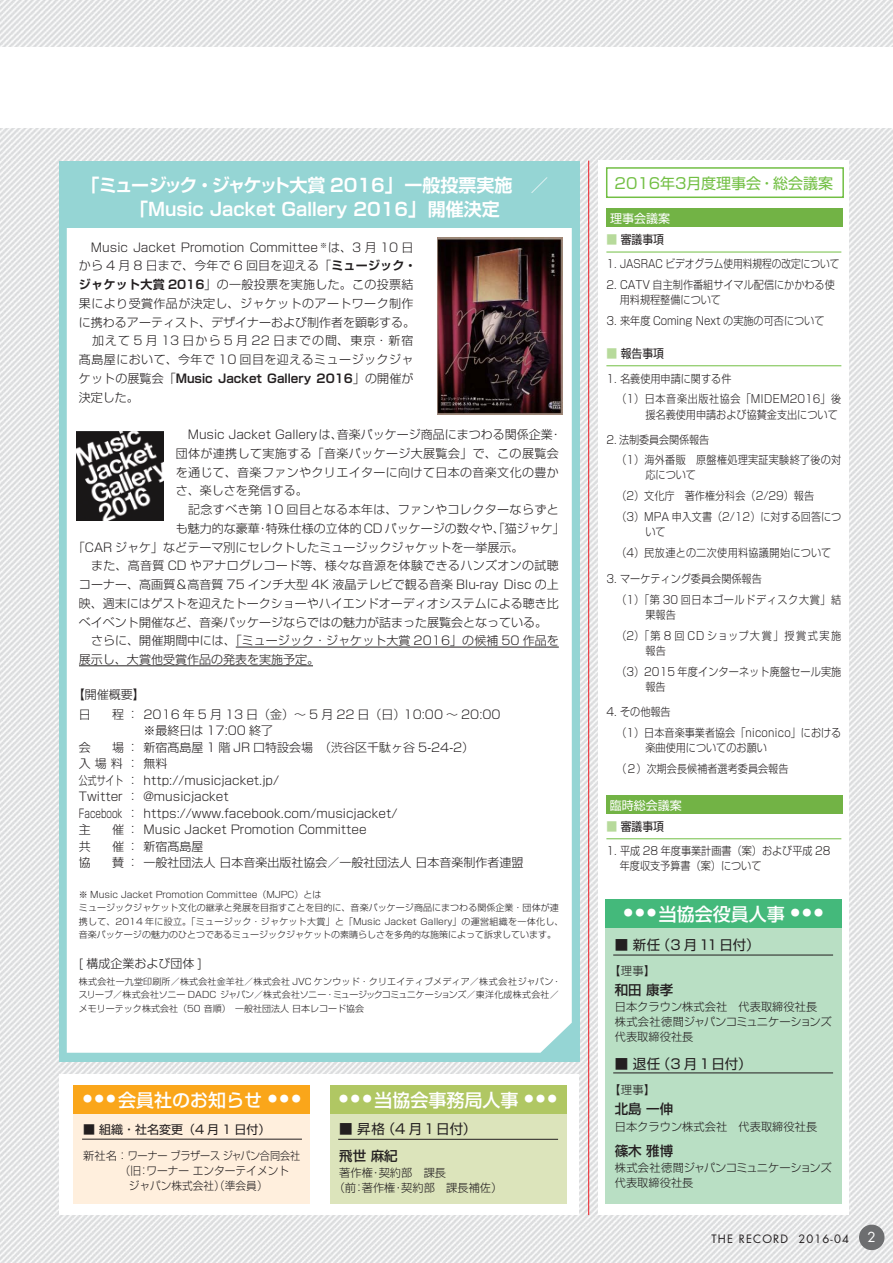
<style>
.page{position:relative;width:893px;height:1263px;background:#fff}
.page>*{position:absolute;margin:0;border:0;box-sizing:border-box;transform-origin:0 0}
.t1{font:18px/24px "Shin Go Pr 6 De Bold 90 pv RKSJ H";color:#fff;text-align:center}
.t2{font:18px "Shin Go Pr 6 Medium 90 pv RKSJ H";color:#fff}
.t3{font:15px "Shin Go Pr 6 Regular 90 pv RKSJ H";color:#72bf44}
.t4{font:13.5px "Shin Go Pr 6 Regular 90 pv RKSJ H";letter-spacing:.05em;color:#231f20}
.t5{font:13.5px "Shin Go Pr 6 Medium 90 pv RKSJ H";color:#231f20}
.t6{font:13.5px "Futura";color:#fff}
.t7{font:12px/16.5px "Shin Go Pr 6 Light 90 pv RKSJ H";color:#231f20}
.t8{font:12px/18.8px "Shin Go Pr 6 Light 90 pv RKSJ H";letter-spacing:.03em;color:#231f20}
.t9{font:12px "Shin Go Pr 6 Light 90 pv RKSJ H";letter-spacing:.035em;color:#231f20}
.t10{font:12px "Shin Go Pr 6 Light 90 pv RKSJ H";letter-spacing:.025em;color:#231f20}
.t11{font:12px "Shin Go Pr 6 De Bold 90 pv RKSJ H";color:#231f20}
.t12{font:12px "Shin Go Pr 6 Regular 90 pv RKSJ H";color:#231f20}
.t13{font:12px "Shin Go Pr 6 Regular 90 pv RKSJ H";color:#231f20;scale:.9 1}
.t14{font:12px "Shin Go Pr 6 Regular 90 pv RKSJ H";color:#fff}
.t15{font:11.25px/21px "Shin Go Pr 6 Light 90 pv RKSJ H";color:#231f20;scale:.9 1}
.t16{font:11.25px/15px "Shin Go Pr 6 Light 90 pv RKSJ H";color:#231f20}
.t17{font:11.25px/20.4px "Shin Go Pr 6 Light 90 pv RKSJ H";letter-spacing:.025em;color:#231f20;scale:.9 1}
.t18{font:11.25px "Shin Go Pr 6 Light 90 pv RKSJ H";color:#231f20;scale:.95 1}
.t19{font:11.25px/21px "Shin Go Pr 6 Light 90 pv RKSJ H";letter-spacing:.1em;color:#231f20;scale:.9 1}
.t20{font:11.25px "Shin Go Pr 6 Light 90 pv RKSJ H";letter-spacing:-.02em;color:#231f20}
.t21{font:11.25px "Futura";letter-spacing:.1em;color:#231f20}
.t22{font:9px/13.5px "Shin Go Pr 6 Light 90 pv RKSJ H";color:#231f20}
.s1{font-family:"Shin Go Pr 6 De Bold 90 pv RKSJ H"}
.s2{font-family:"Shin Go Pr 6 Light 90 pv RKSJ H"}
.s3{color:#b7da9b}
</style>
<div class="page">
<img style="left:0;top:0;width:893px;height:1263px">
<div style="left:0;top:47px;width:893px;height:81px;background:#fff"></div>
<div style="left:598px;top:161px;width:251px;height:1054px;background:#fff"></div>
<div style="left:59px;top:1075px;width:520px;height:140px;background:#fff"></div>
<hr style="left:588px;top:161px;width:1px;height:1054px;background:#ed1c24">
<div style="left:859px;top:1225px;width:25px;height:25px;background:#6d6e70;border-radius:50%"></div>
<div style="left:606px;top:167px;width:238px;height:31px;border:2px solid #72bf44"></div>
<div style="left:59px;top:161px;width:521px;height:900px;background:#95d5d4"></div>
<div style="left:67px;top:228px;width:505px;height:825px;background:#fff"></div>
<hr style="left:236px;top:647px;width:323px;height:1px;background:#231f20">
<hr style="left:79px;top:666px;width:234px;height:1px;background:#231f20">
<img style="left:437px;top:237px;width:125px;height:178px">
<img style="left:76px;top:432px;width:87px;height:89px">
<div style="left:605px;top:906px;width:237px;height:298px;background:#b9dfc4"></div>
<div style="left:605px;top:899px;width:237px;height:29px;background:#44b97b"></div>
<hr style="left:613px;top:955px;width:220px;height:1px;background:#231f20">
<hr style="left:613px;top:1073px;width:220px;height:1px;background:#231f20">
<div style="left:73px;top:1100px;width:237px;height:104px;background:#ffefdd"></div>
<div style="left:73px;top:1085px;width:237px;height:29px;background:#faa61a"></div>
<hr style="left:82px;top:1139px;width:220px;height:1px;background:#231f20">
<div style="left:329px;top:1100px;width:237px;height:104px;background:#dce4bb"></div>
<div style="left:329px;top:1085px;width:237px;height:29px;background:#b0c763"></div>
<hr style="left:338px;top:1139px;width:220px;height:1px;background:#231f20">
<div style="left:606px;top:208px;width:237px;height:19px;background:#72b345"></div>
<div style="left:606px;top:795px;width:237px;height:19px;background:#72b345"></div>
<hr style="left:606px;top:252px;width:235px;height:1px;background:#72bf44">
<hr style="left:606px;top:365px;width:235px;height:1px;background:#72bf44">
<hr style="left:606px;top:838px;width:235px;height:1px;background:#72bf44">
<h1 class="t1" style="left:82px;top:176px;width:468px">「ミュージック・ジャケット大賞 2016」一般投票実施　／「Music Jacket Gallery 2016」開催決定</h1>
<p class="t8" style="left:79px;top:239px;width:339px">　Music Jacket Promotion Committee <sup>※</sup> は、3 月 10 日から 4 月 8 日まで、今年で 6 回目を迎える「<span class="s1">ミュージック・ジャケット大賞 2016</span>」の一般投票を実施した。この投票結果により受賞作品が決定し、ジャケットのアートワーク制作に携わるアーティスト、デザイナーおよび制作者を顕彰する。　加えて 5 月 13 日から 5 月 22 日までの間、東京・新宿髙島屋において、今年で 10 回目を迎えるミュージックジャ</p>
<p class="t11" style="left:79px;top:374px;width:336px"><span class="s2">ケットの展覧会「</span>Music Jacket Gallery 2016<span class="s2">」の開催が</span></p>
<p class="t7" style="left:79px;top:390px;width:61px">決定した。</p>
<p class="t7" style="left:176px;top:428px;width:388px">　Music Jacket Galleryは、音楽パッケージ商品にまつわる関係企業・</p>
<p class="t9" style="left:176px;top:449px;width:385px">団体が連携して実施する「音楽パッケージ大展覧会」で、この展覧会</p>
<p class="t8" style="left:176px;top:464px;width:385px">を通じて、音楽ファンやクリエイターに向けて日本の音楽文化の豊か</p>
<p class="t7" style="left:176px;top:484px;width:133px">さ、楽しさを発信する。</p>
<p class="t9" style="left:176px;top:505px;width:385px">　記念すべき第 10 回目となる本年は、ファンやコレクターならずと</p>
<p class="t7" style="left:176px;top:522px;width:391px">も魅力的な豪華・特殊仕様の立体的 CD パッケージの数々や、「猫ジャケ」</p>
<p class="t7" style="left:73px;top:540px;width:452px">「CAR ジャケ」などテーマ別にセレクトしたミュージックジャケットを一挙展示。</p>
<p class="t10" style="left:79px;top:561px;width:481px">　また、高音質 CD やアナログレコード等、様々な音源を体験できるハンズオンの試聴</p>
<p class="t7" style="left:79px;top:578px;width:481px">コーナー、高画質＆高音質 75 インチ大型 4K 液晶テレビで観る音楽 Blu-ray Disc の上</p>
<p class="t7" style="left:79px;top:597px;width:481px">映、週末にはゲストを迎えたトークショーやハイエンドオーディオシステムによる聴き比</p>
<p class="t7" style="left:79px;top:615px;width:469px">べイベント開催など、音楽パッケージならではの魅力が詰まった展覧会となっている。</p>
<p class="t7" style="left:79px;top:634px;width:481px">　さらに、開催期間中には、「ミュージック・ジャケット大賞 2016」の候補 50 作品を</p>
<p class="t7" style="left:79px;top:653px;width:241px">展示し、大賞他受賞作品の発表を実施予定。</p>
<p class="t7" style="left:79px;top:687px;width:435px;line-height:19.5px;text-indent:-6px">【開催概要】<br>日　　程 ： 2016 年 5 月 13 日（金）～ 5 月 22 日（日）10:00 ～ 20:00　</p>
<p class="t7" style="left:79px;top:724px;width:446px;text-indent:64px">※最終日は 17:00 終了<br>会　　場 ： 新宿髙島屋 1 階 JR 口特設会場　（渋谷区千駄ヶ谷 5-24-2）<br>入 場 料 ： 無料<br>公式サイト ： http://musicjacket.jp/<br>Twitter ： @musicjacket<br>Facebook ： https://www.facebook.com/musicjacket/<br>主　　催 ： Music Jacket Promotion Committee<br>共　　催 ： 新宿髙島屋<br>協　　賛 ： 一般社団法人 日本音楽出版社協会／一般社団法人 日本音楽制作者連盟</p>
<p class="t22" style="left:79px;top:889px;width:486px">※ Music Jacket Promotion Committee（MJPC）とは<br>ミュージックジャケット文化の継承と発展を目指すことを目的に、音楽パッケージ商品にまつわる関係企業・団体が連携して、2014 年に設立。「ミュージック・ジャケット大賞」と「Music Jacket Gallery」の運営組織を一体化し、音楽パッケージの魅力のひとつであるミュージックジャケットの素晴らしさを多角的な施策によって訴求しています。</p>
<p class="t7" style="left:79px;top:957px;width:136px">[ 構成企業および団体 ]　</p>
<p class="t22" style="left:79px;top:976px;width:484px">株式会社一九堂印刷所／株式会社金羊社／株式会社 JVC ケンウッド・クリエイティブメディア／株式会社ジャパン・スリーブ／株式会社ソニー DADC ジャパン／株式会社ソニー・ミュージックコミュニケーションズ／東洋化成株式会社／メモリーテック株式会社（50 音順）　一般社団法人 日本レコード協会</p>
<h1 class="t2" style="left:83px;top:1093px;width:219px"><sup>●</sup> <sup>●</sup> <sup>●</sup> 会員社のお知らせ <sup>●</sup> <sup>●</sup> <sup>●</sup></h1>
<p class="t12" style="left:83px;top:1125px;width:189px">■ 組織・社名変更（4 月 1 日付）</p>
<p class="t20" style="left:83px;top:1152px;width:219px">新社名：ワーナー ブラザース ジャパン合同会社</p>
<p class="t18" style="left:120px;top:1167px;width:180px">（旧：ワーナー エンターテイメント</p>
<p class="t18" style="left:129px;top:1182px;width:148px">ジャパン株式会社）（準会員）</p>
<h1 class="t2" style="left:339px;top:1093px;width:219px"><sup>●</sup> <sup>●</sup> <sup>●</sup> 当協会事務局人事 <sup>●</sup> <sup>●</sup> <sup>●</sup></h1>
<p class="t4" style="left:339px;top:1124px;width:139px">■ 昇格（4 月1日付）</p>
<p class="t5" style="left:339px;top:1151px;width:60px">飛世 麻紀</p>
<p class="t16" style="left:334px;top:1167px;width:170px;text-indent:6px">著作権・契約部　課長<br>（前：著作権・契約部　課長補佐）</p>
<p class="t3" style="left:615px;top:177px;width:220px">2016年3月度理事会・総会議案</p>
<p class="t14" style="left:610px;top:214px;width:61px">理事会議案</p>
<p class="t13" style="left:606px;top:235px;width:65px"><span class="s3">■</span> 審議事項</p>
<p class="t15" style="left:606px;top:255px;width:260px">1. JASRAC ビデオグラム使用料規程の改定について</p>
<p class="t15" style="left:620px;top:279px;width:240px;line-height:15px;text-indent:-13px">2. CATV 自主制作番組サイマル配信にかかわる使用料規程整備について</p>
<p class="t15" style="left:606px;top:312px;width:244px">3. 来年度 Coming Next の実施の可否について</p>
<p class="t13" style="left:606px;top:349px;width:65px"><span class="s3">■</span> 報告事項</p>
<p class="t15" style="left:616px;top:370px;width:251px;line-height:20.4px;text-indent:-10px">1. 名義使用申請に関する件<br>（1）日本音楽出版社協会「MIDEM2016」後</p>
<p class="t15" style="left:645px;top:406px;width:215px">援名義使用申請および協賛金支出について</p>
<p class="t17" style="left:616px;top:431px;width:251px;text-indent:-10px">2. 法制委員会関係報告<br>（1）海外番販　原盤権処理実証実験終了後の対</p>
<p class="t15" style="left:616px;top:466px;width:251px;text-indent:29px">応について<br>（2）文化庁　著作権分科会（2/29）報告<br>（3）MPA 申入文書（2/12）に対する回答につ</p>
<p class="t17" style="left:616px;top:523px;width:240px;line-height:21px;text-indent:29px">いて<br>（4）民放連との二次使用料協議開始について</p>
<p class="t15" style="left:616px;top:569px;width:251px;text-indent:-10px">3. マーケティング委員会関係報告<br>（1）「第 30 回日本ゴールドディスク大賞」結</p>
<p class="t19" style="left:616px;top:605px;width:251px;text-indent:29px">果報告<br>（2）「第 8 回 CD ショップ大賞」授賞式実施</p>
<p class="t15" style="left:616px;top:641px;width:251px;text-indent:29px">報告<br>（3）2015 年度インターネット廃盤セール実施</p>
<p class="t15" style="left:645px;top:677px;width:24px">報告</p>
<p class="t15" style="left:616px;top:703px;width:251px;text-indent:-10px">4. その他報告<br>（1）日本音楽事業者協会「niconico」における</p>
<p class="t15" style="left:616px;top:739px;width:193px;text-indent:29px">楽曲使用についてのお願い<br>（２）次期会長候補者選考委員会報告</p>
<p class="t14" style="left:610px;top:801px;width:73px">臨時総会議案</p>
<p class="t13" style="left:606px;top:822px;width:65px"><span class="s3">■</span> 審議事項</p>
<p class="t15" style="left:620px;top:845px;width:236px;line-height:15px;text-indent:-13px">1. 平成 28 年度事業計画書（案）および平成 28年度収支予算書（案）について</p>
<h1 class="t2" style="left:624px;top:907px;width:201px"><sup>●</sup> <sup>●</sup> <sup>●</sup> 当協会役員人事 <sup>●</sup> <sup>●</sup> <sup>●</sup></h1>
<p class="t4" style="left:615px;top:940px;width:146px">■ 新任（3 月11日付）</p>
<p class="t16" style="left:609px;top:965px;width:48px">【理事】</p>
<p class="t5" style="left:615px;top:985px;width:60px">和田 康孝</p>
<p class="t16" style="left:615px;top:1001px;width:218px">日本クラウン株式会社　代表取締役社長<br>株式会社徳間ジャパンコミュニケーションズ代表取締役社長</p>
<p class="t4" style="left:615px;top:1058px;width:138px">■ 退任（3 月1日付）</p>
<p class="t16" style="left:609px;top:1083px;width:48px">【理事】</p>
<p class="t5" style="left:615px;top:1103px;width:60px">北島 一伸</p>
<p class="t16" style="left:615px;top:1121px;width:204px">日本クラウン株式会社　代表取締役社長</p>
<p class="t5" style="left:615px;top:1145px;width:60px">篠木 雅博</p>
<p class="t16" style="left:615px;top:1161px;width:218px">株式会社徳間ジャパンコミュニケーションズ代表取締役社長</p>
<p class="t21" style="left:711px;top:1234px;width:139px">THE RECORD 2016-04</p>
<p class="t6" style="left:867px;top:1231px;width:10px">2</p>
</div>
